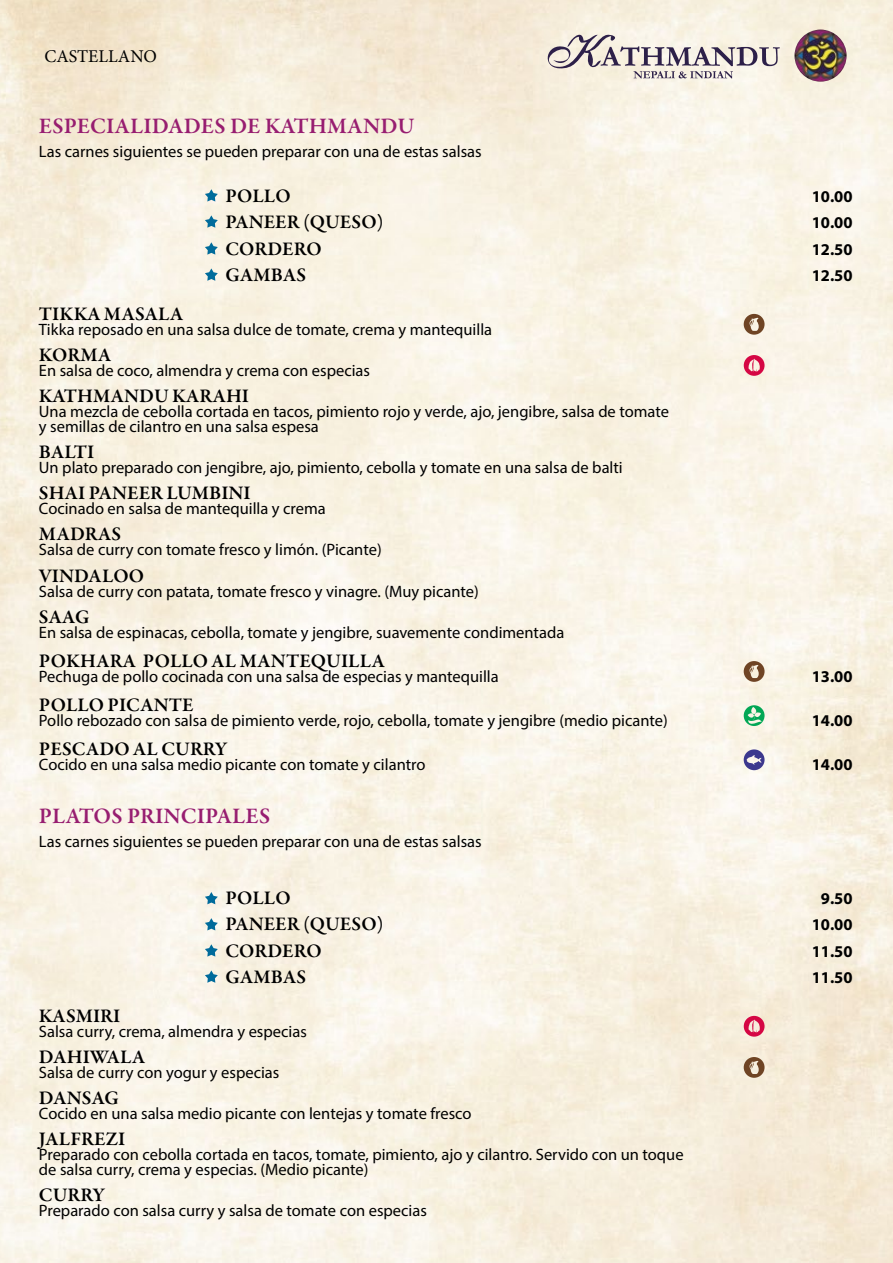
<style>
.page{position:relative;width:893px;height:1263px;background:#fff}
.page>*{position:absolute;margin:0;border:0;box-sizing:border-box;transform-origin:0 0}
.t1{font:600 22.5px "Garamond Premr Pro";color:#971d70}
.t2{font:600 19.5px "Garamond Premr Pro";letter-spacing:.005em;color:#000}
.t3{font:18px "Minion Pro";color:#000}
.t4{font:16.5px/15px "Myriad Pro";color:#000}
.t5{font:700 16.5px "Myriad Pro";color:#000}
.s1{font-family:"Calibri"}
</style>
<div class="page">
<svg style="left:540px;top:27px;width:240px;height:51px;background:#d8d0cb"></svg>
<img style="left:794px;top:30px;width:53px;height:52px;border-radius:26px">
<svg style="left:205px;top:189px;width:13px;height:13px"></svg>
<svg style="left:205px;top:215px;width:13px;height:13px"></svg>
<svg style="left:205px;top:242px;width:13px;height:13px"></svg>
<svg style="left:205px;top:268px;width:13px;height:13px"></svg>
<svg style="left:744px;top:314px;width:20px;height:21px"></svg>
<svg style="left:744px;top:355px;width:20px;height:21px"></svg>
<svg style="left:744px;top:661px;width:20px;height:21px"></svg>
<svg style="left:744px;top:705px;width:20px;height:21px"></svg>
<svg style="left:744px;top:749px;width:20px;height:21px"></svg>
<svg style="left:205px;top:892px;width:13px;height:12px"></svg>
<svg style="left:205px;top:918px;width:13px;height:12px"></svg>
<svg style="left:205px;top:944px;width:13px;height:12px"></svg>
<svg style="left:205px;top:970px;width:13px;height:13px"></svg>
<svg style="left:744px;top:1016px;width:20px;height:21px"></svg>
<svg style="left:744px;top:1057px;width:20px;height:21px"></svg>
<p class="t3" style="left:44px;top:44px;width:114px">CASTELLANO</p>
<h1 class="t1" style="left:39px;top:112px;width:377px">ESPECIALIDADES DE KATHMANDU</h1>
<p class="t4" style="left:39px;top:144px;width:444px">Las carnes siguientes se pueden preparar con una de estas salsas</p>
<p class="t2" style="left:225px;top:184px;width:67px">POLLO</p>
<p class="t5" style="left:812px;top:185px;width:42px">10.00</p>
<p class="t2" style="left:225px;top:210px;width:159px">PANEER (QUESO)</p>
<p class="t5" style="left:812px;top:211px;width:42px">10.00</p>
<p class="t2" style="left:225px;top:237px;width:98px">CORDERO</p>
<p class="t5" style="left:812px;top:238px;width:42px">12.50</p>
<p class="t2" style="left:225px;top:263px;width:82px">GAMBAS</p>
<p class="t5" style="left:812px;top:264px;width:42px">12.50</p>
<p class="t2" style="left:39px;top:302px;width:146px">TIKKA MASALA</p>
<p class="t4" style="left:39px;top:321px;width:455px">Tikka reposado en una salsa dulce de tomate, crema y mantequilla</p>
<p class="t2" style="left:39px;top:343px;width:74px">KORMA</p>
<p class="t4" style="left:39px;top:362px;width:333px">En salsa de coco, almendra y crema con especias</p>
<p class="t2" style="left:39px;top:384px;width:212px">KATHMANDU KARAHI</p>
<p class="t4" style="left:39px;top:404px;width:632px">Una mezcla de cebolla cortada en tacos, pimiento rojo y verde, ajo, jengibre, salsa de tomate y semillas de cilantro en una salsa espesa</p>
<p class="t2" style="left:39px;top:440px;width:57px">BALTI</p>
<p class="t4" style="left:39px;top:460px;width:585px">Un plato preparado con jengibre, ajo, pimiento, cebolla y tomate en una salsa de balti</p>
<p class="t2" style="left:39px;top:481px;width:213px">SHAI PANEER LUMBINI</p>
<p class="t4" style="left:39px;top:501px;width:288px">Cocinado en salsa de mantequilla y crema</p>
<p class="t2" style="left:39px;top:522px;width:84px">MADRAS</p>
<p class="t4" style="left:39px;top:542px;width:344px">Salsa de curry con tomate fresco y limón. (Picante)</p>
<p class="t2" style="left:39px;top:564px;width:107px">VINDALOO</p>
<p class="t4" style="left:39px;top:583px;width:441px">Salsa de curry con patata, tomate fresco y vinagre. (Muy picante)</p>
<p class="t2" style="left:39px;top:605px;width:52px">SAAG</p>
<p class="t4" style="left:39px;top:624px;width:527px">En salsa de espinacas, cebolla, tomate y jengibre, suavemente condimentada</p>
<p class="t2" style="left:39px;top:649px;width:347px">POKHARA POLLO AL MANTEQUILLA</p>
<p class="t4" style="left:39px;top:668px;width:461px">Pechuga de pollo cocinada con una salsa de especias y mantequilla</p>
<p class="t5" style="left:812px;top:665px;width:42px">13.00</p>
<p class="t2" style="left:39px;top:693px;width:156px">POLLO PICANTE</p>
<p class="t4" style="left:39px;top:713px;width:630px">Pollo rebozado con salsa de pimiento verde, rojo, cebolla, tomate y jengibre (medio picante)</p>
<p class="t5" style="left:812px;top:710px;width:42px">14.00</p>
<p class="t2" style="left:39px;top:737px;width:190px">PESCADO AL CURRY</p>
<p class="t4" style="left:39px;top:757px;width:388px">Cocido en una salsa medio picante con tomate y cilantro</p>
<p class="t5" style="left:812px;top:754px;width:42px">14.00</p>
<h1 class="t1" style="left:39px;top:802px;width:233px">PLATOS PRINCIPALES</h1>
<p class="t4" style="left:39px;top:834px;width:444px">Las carnes siguientes se pueden preparar con una de estas salsas</p>
<p class="t2" style="left:225px;top:886px;width:67px">POLLO</p>
<p class="t5" style="left:821px;top:888px;width:33px">9.50</p>
<p class="t2" style="left:225px;top:912px;width:159px">PANEER (QUESO)</p>
<p class="t5" style="left:812px;top:914px;width:42px">10.00</p>
<p class="t2" style="left:225px;top:939px;width:98px">CORDERO</p>
<p class="t5" style="left:812px;top:940px;width:42px">11.50</p>
<p class="t2" style="left:225px;top:965px;width:82px">GAMBAS</p>
<p class="t5" style="left:812px;top:966px;width:42px">11.50</p>
<p class="t2" style="left:39px;top:1004px;width:83px">KASMIRI</p>
<p class="t4" style="left:39px;top:1023px;width:269px">Salsa curry, crema, almendra y especia<span class="s1">s</span></p>
<p class="t2" style="left:39px;top:1045px;width:108px">DAHIWALA</p>
<p class="t4" style="left:39px;top:1064px;width:242px">Salsa de curry con yogur y especias</p>
<p class="t2" style="left:39px;top:1086px;width:82px">DANSAG</p>
<p class="t4" style="left:39px;top:1106px;width:434px">Cocido en una salsa medio picante con lentejas y tomate fresco</p>
<p class="t2" style="left:39px;top:1127px;width:88px">JALFREZI</p>
<p class="t4" style="left:39px;top:1147px;width:646px">Preparado con cebolla cortada en tacos, tomate, pimiento, ajo y cilantro. Servido con un toque de salsa curry, crema y especias. (Medio picante)</p>
<p class="t2" style="left:39px;top:1183px;width:67px">CURRY</p>
<p class="t4" style="left:39px;top:1203px;width:389px">Preparado con salsa curry y salsa de tomate con especias</p>
</div>
